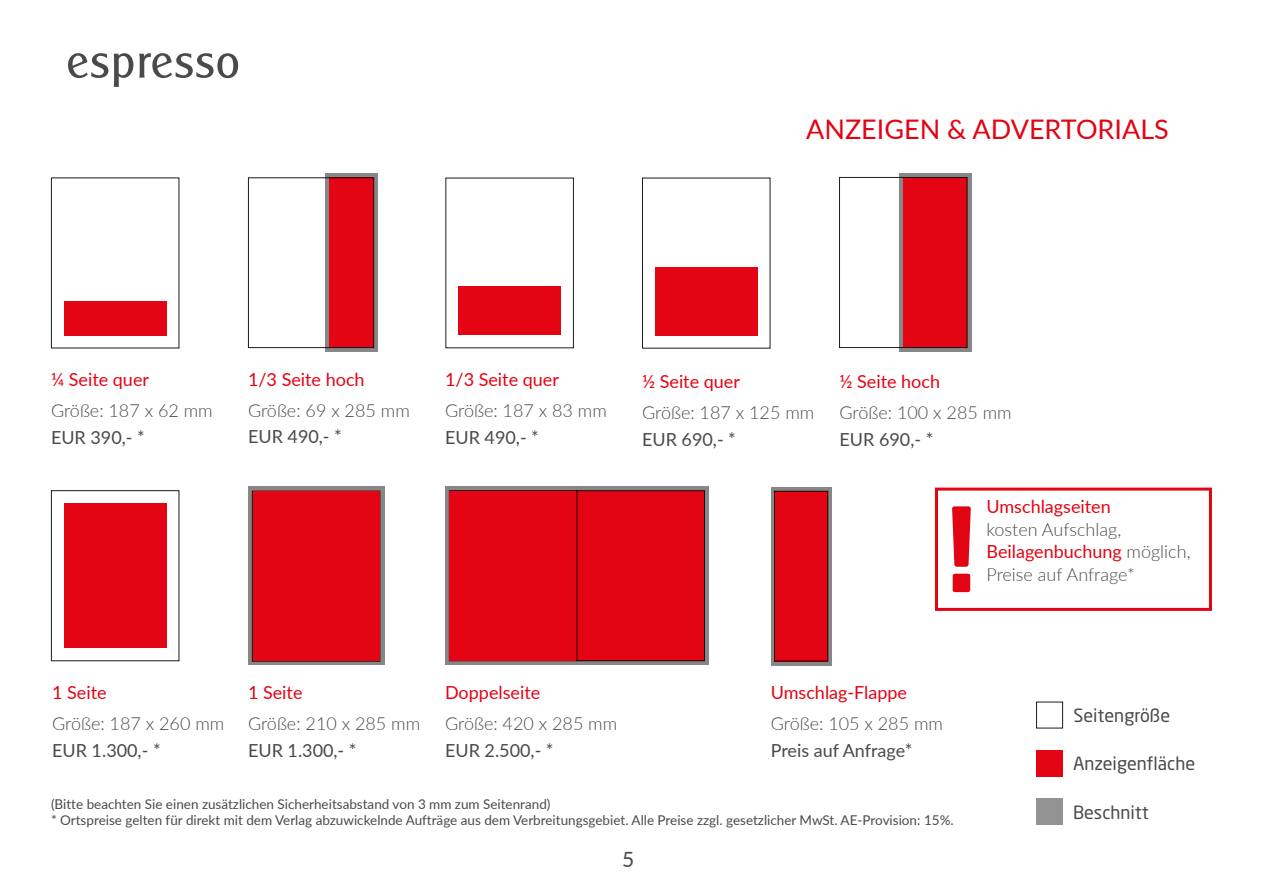
<style>
.page{position:relative;width:1263px;height:893px;background:#fff}
.page>*{position:absolute;margin:0;border:0;box-sizing:border-box;transform-origin:0 0}
.t1{font:27px "Lato";color:#e30413}
.t2{font:21px "Lato";color:#4a4a49}
.t3{font:300 18px/22.5px "Lato";color:#4a4a49}
.t4{font:18px "Lato";color:#e30413}
.t5{font:18px "Lato";color:#4a4a49}
.t6{font:18px "Neo Sans Std";color:#4a4a49}
.t7{font:13.5px/16.2px "Lato";color:#4a4a49}
.s1{font-weight:400;color:#e30413}
</style>
<div class="page">
<svg style="left:68px;top:53px;width:170px;height:34px"></svg>
<div style="left:935px;top:488px;width:277px;height:123px;border:3px solid #e30413"></div>
<svg style="left:952px;top:506px;width:19px;height:86px"></svg>
<div style="left:459px;top:286px;width:102px;height:49px;background:#e30513"></div>
<div style="left:64px;top:301px;width:102px;height:34px;background:#e30513"></div>
<svg style="left:325px;top:174px;width:52px;height:178px;fill:#878787"></svg>
<div style="left:330px;top:178px;width:44px;height:170px;background:#e30513"></div>
<div style="left:248px;top:177px;width:126px;height:171px;border:1px solid #000"></div>
<div style="left:655px;top:267px;width:102px;height:68px;background:#e30513"></div>
<div style="left:899px;top:173px;width:72px;height:179px;background:#878787"></div>
<div style="left:903px;top:177px;width:64px;height:171px;background:#e30513"></div>
<div style="left:839px;top:177px;width:128px;height:171px;border:1px solid #000"></div>
<svg style="left:445px;top:486px;width:264px;height:179px;fill:#878787"></svg>
<div style="left:450px;top:491px;width:141px;height:169px;background:#e30513"></div>
<div style="left:552px;top:491px;width:152px;height:169px;background:#e30513"></div>
<div style="left:576px;top:490px;width:129px;height:171px;border:1px solid #000"></div>
<div style="left:64px;top:503px;width:102px;height:145px;background:#e30513"></div>
<svg style="left:248px;top:487px;width:136px;height:178px;fill:#878787"></svg>
<div style="left:252px;top:491px;width:128px;height:171px;border:1px solid #000"></div>
<div style="left:253px;top:491px;width:126px;height:170px;background:#e30513"></div>
<div style="left:1036px;top:702px;width:27px;height:26px;border:1px solid #000"></div>
<div style="left:1036px;top:751px;width:26px;height:26px;background:#e30513"></div>
<div style="left:1036px;top:799px;width:26px;height:26px;background:#939393"></div>
<svg style="left:771px;top:487px;width:61px;height:178px;fill:#878787"></svg>
<div style="left:774px;top:491px;width:54px;height:170px;background:#e30513"></div>
<div style="left:774px;top:491px;width:54px;height:170px;border:1px solid #000"></div>
<h1 class="t1" style="left:806px;top:110px;width:364px">ANZEIGEN &amp; ADVERTORIALS</h1>
<h3 class="t4" style="left:51px;top:367px;width:100px">¼ Seite quer</h3>
<h3 class="t3" style="left:51px;top:399px;width:163px">Größe: 187 x 62 mm</h3>
<h3 class="t5" style="left:51px;top:424px;width:95px">EUR 390,- *</h3>
<h3 class="t4" style="left:248px;top:366px;width:118px">1/3 Seite hoch</h3>
<h3 class="t3" style="left:248px;top:398px;width:163px">Größe: 69 x 285 mm</h3>
<h3 class="t5" style="left:248px;top:424px;width:95px">EUR 490,- *</h3>
<h3 class="t4" style="left:445px;top:367px;width:115px">1/3 Seite quer</h3>
<h3 class="t3" style="left:445px;top:399px;width:163px">Größe: 187 x 83 mm</h3>
<h3 class="t5" style="left:445px;top:424px;width:95px">EUR 490,- *</h3>
<h3 class="t4" style="left:642px;top:369px;width:99px">½ Seite quer</h3>
<h3 class="t3" style="left:642px;top:401px;width:174px">Größe: 187 x 125 mm</h3>
<h3 class="t5" style="left:642px;top:427px;width:95px">EUR 690,- *</h3>
<h3 class="t4" style="left:839px;top:369px;width:102px">½ Seite hoch</h3>
<h3 class="t3" style="left:839px;top:401px;width:174px">Größe: 100 x 285 mm</h3>
<h3 class="t5" style="left:839px;top:426px;width:95px">EUR 690,- *</h3>
<h3 class="t4" style="left:986px;top:494px;width:126px">Umschlagseiten</h3>
<h3 class="t3" style="left:986px;top:517px;width:206px">kosten Aufschlag,<br><span class="s1">Beilagenbuchung</span> möglich,<br>Preise auf Anfrage*</h3>
<h3 class="t4" style="left:52px;top:680px;width:56px">1 Seite</h3>
<h3 class="t3" style="left:52px;top:712px;width:174px">Größe: 187 x 260 mm</h3>
<h3 class="t5" style="left:52px;top:738px;width:110px">EUR 1.300,- *</h3>
<h3 class="t4" style="left:248px;top:680px;width:56px">1 Seite</h3>
<h3 class="t3" style="left:248px;top:712px;width:174px">Größe: 210 x 285 mm</h3>
<h3 class="t5" style="left:248px;top:738px;width:110px">EUR 1.300,- *</h3>
<h3 class="t4" style="left:445px;top:680px;width:97px">Doppelseite</h3>
<h3 class="t3" style="left:445px;top:712px;width:174px">Größe: 420 x 285 mm</h3>
<h3 class="t5" style="left:445px;top:738px;width:110px">EUR 2.500,- *</h3>
<h3 class="t4" style="left:771px;top:680px;width:138px">Umschlag-Flappe</h3>
<h3 class="t3" style="left:771px;top:712px;width:174px">Größe: 105 x 285 mm</h3>
<h3 class="t5" style="left:771px;top:738px;width:143px">Preis auf Anfrage*</h3>
<p class="t7" style="left:51px;top:795px;width:904px">(Bitte beachten Sie einen zusätzlichen Sicherheitsabstand von 3 mm zum Seitenrand)<br>* Ortspreise gelten für direkt mit dem Verlag abzuwickelnde Aufträge aus dem Verbreitungsgebiet. Alle Preise zzgl. gesetzlicher MwSt. AE-Provision: 15%.</p>
<h2 class="t2" style="left:622px;top:845px;width:14px">5</h2>
<h3 class="t6" style="left:1073px;top:704px;width:98px">Seitengröße</h3>
<h3 class="t6" style="left:1073px;top:753px;width:124px">Anzeigenfläche</h3>
<h3 class="t6" style="left:1073px;top:801px;width:77px">Beschnitt</h3>
</div>
